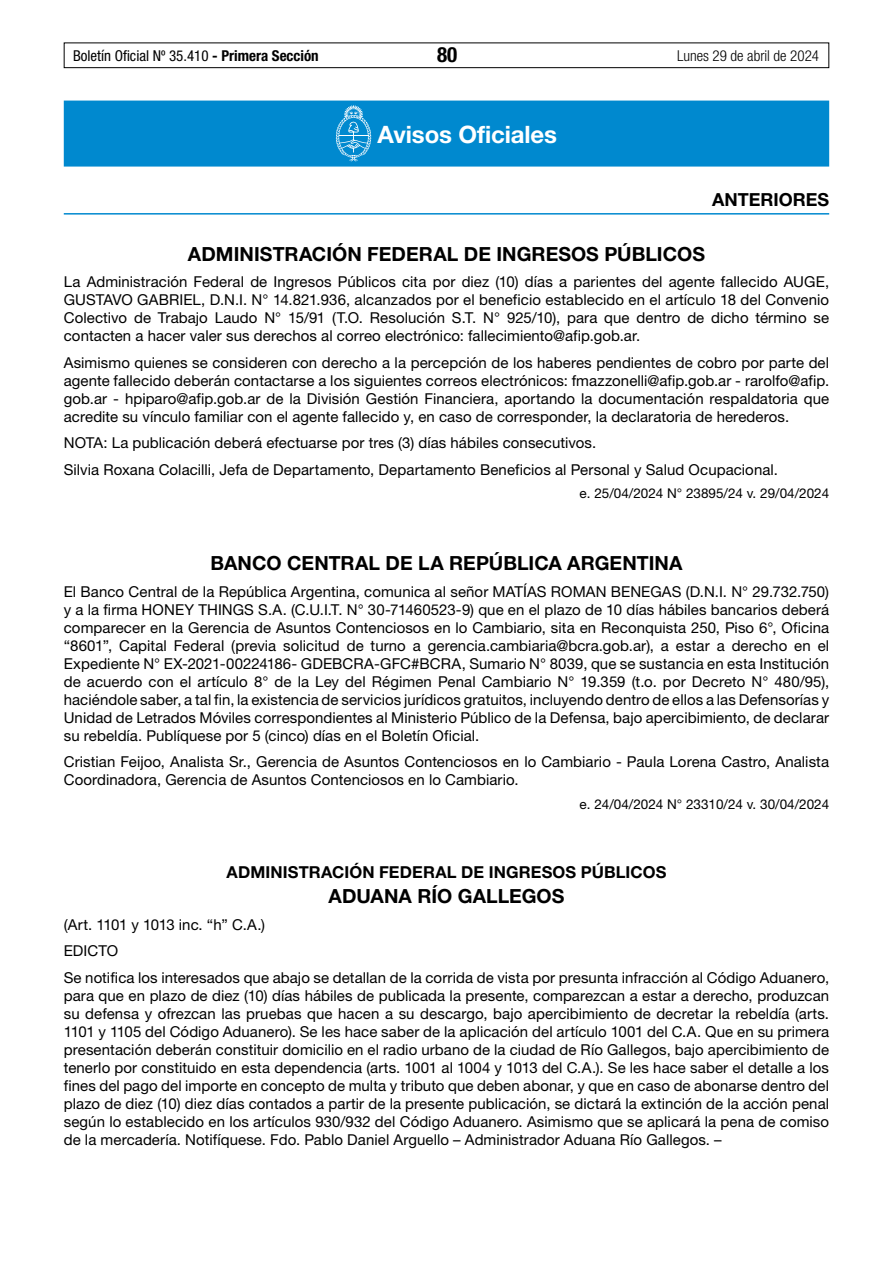
<style>
.page{position:relative;width:893px;height:1263px;background:#fff}
.page>*{position:absolute;margin:0;border:0;box-sizing:border-box;transform-origin:0 0}
.t1{font:700 24px "Helvetica Neue LT Std";letter-spacing:-.005em;color:#fff}
.t2{font:700 condensed 21px "Helvetica Neue LT Std";color:#000}
.t3{font:700 19.5px "Helvetica Neue LT Std";letter-spacing:.005em;color:#000}
.t4{font:700 18px "Helvetica Neue LT Std";color:#000}
.t5{font:700 16.5px "Helvetica Neue LT Std";letter-spacing:.005em;color:#000}
.t6{font:15px/18px "Helvetica Neue LT Std";letter-spacing:.005em;color:#000;text-align:justify}
.t7{font:condensed 15px "Helvetica Neue LT Std";color:#000}
.t8{font:300 condensed 15px "Helvetica Neue LT Std";color:#000}
.t9{font:13.5px "Helvetica Neue LT Std";color:#000}
.s1{font-weight:700}
</style>
<div class="page">
<div style="left:64px;top:43px;width:765px;height:25px;border:1px solid #000"></div>
<div style="left:64px;top:101px;width:765px;height:66px;background:#0089cf"></div>
<hr style="left:64px;top:213px;width:765px;height:2px;background:#0089cf">
<svg style="left:336px;top:105px;width:35px;height:56px"></svg>
<p class="t7" style="left:73px;top:47px;width:247px">Boletín Oficial Nº 35.410 <span class="s1">- Primera Sección</span></p>
<h2 class="t2" style="left:437px;top:42px;width:22px">80</h2>
<p class="t8" style="left:677px;top:47px;width:143px">Lunes 29 de abril de 2024</p>
<h1 class="t1" style="left:378px;top:120px;width:181px">Avisos Oficiales</h1>
<p class="t4" style="left:712px;top:188px;width:118px">ANTERIORES</p>
<h3 class="t3" style="left:188px;top:242px;width:518px">ADMINISTRACIÓN FEDERAL DE INGRESOS PÚBLICOS</h3>
<p class="t6" style="left:64px;top:273px;width:767px">La Administración Federal de Ingresos Públicos cita por diez (10) días a parientes del agente fallecido AUGE, GUSTAVO GABRIEL, D.N.I. N° 14.821.936, alcanzados por el beneficio establecido en el artículo 18 del Convenio Colectivo de Trabajo Laudo N° 15/91 (T.O. Resolución S.T. N° 925/10), para que dentro de dicho término se contacten a hacer valer sus derechos al correo electrónico: fallecimiento@afip.gob.ar.</p>
<p class="t6" style="left:64px;top:353px;width:767px">Asimismo quienes se consideren con derecho a la percepción de los haberes pendientes de cobro por parte del agente fallecido deberán contactarse a los siguientes correos electrónicos: fmazzonelli@afip.gob.ar - rarolfo@afip. gob.ar - hpiparo@afip.gob.ar de la División Gestión Financiera, aportando la documentación respaldatoria que acredite su vínculo familiar con el agente fallecido y, en caso de corresponder, la declaratoria de herederos.</p>
<p class="t6" style="left:64px;top:430px;width:716px;line-height:26.5px">NOTA: La publicación deberá efectuarse por tres (3) días hábiles consecutivos.<br>Silvia Roxana Colacilli, Jefa de Departamento, Departamento Beneficios al Personal y Salud Ocupacional.</p>
<p class="t9" style="left:580px;top:485px;width:251px">e. 25/04/2024 N° 23895/24 v. 29/04/2024</p>
<h3 class="t3" style="left:211px;top:551px;width:473px">BANCO CENTRAL DE LA REPÚBLICA ARGENTINA</h3>
<p class="t6" style="left:64px;top:582px;width:767px">El Banco Central de la República Argentina, comunica al señor MATÍAS ROMAN BENEGAS (D.N.I. N° 29.732.750) y a la firma HONEY THINGS S.A. (C.U.I.T. N° 30-71460523-9) que en el plazo de 10 días hábiles bancarios deberá comparecer en la Gerencia de Asuntos Contenciosos en lo Cambiario, sita en Reconquista 250, Piso 6°, Oficina “8601”, Capital Federal (previa solicitud de turno a gerencia.cambiaria@bcra.gob.ar), a estar a derecho en el Expediente N° EX-2021-00224186- GDEBCRA-GFC#BCRA, Sumario N° 8039, que se sustancia en esta Institución de acuerdo con el artículo 8° de la Ley del Régimen Penal Cambiario N° 19.359 (t.o. por Decreto N° 480/95), haciéndole saber, a tal fin, la existencia de servicios jurídicos gratuitos, incluyendo dentro de ellos a las Defensorías y Unidad de Letrados Móviles correspondientes al Ministerio Público de la Defensa, bajo apercibimiento, de declarar su rebeldía. Publíquese por 5 (cinco) días en el Boletín Oficial.</p>
<p class="t6" style="left:64px;top:753px;width:767px">Cristian Feijoo, Analista Sr., Gerencia de Asuntos Contenciosos en lo Cambiario - Paula Lorena Castro, Analista<br>Coordinadora, Gerencia de Asuntos Contenciosos en lo Cambiario.</p>
<p class="t9" style="left:580px;top:796px;width:251px">e. 24/04/2024 N° 23310/24 v. 30/04/2024</p>
<p class="t5" style="left:227px;top:862px;width:441px">ADMINISTRACIÓN FEDERAL DE INGRESOS PÚBLICOS</p>
<h3 class="t3" style="left:329px;top:884px;width:237px">ADUANA RÍO GALLEGOS</h3>
<p class="t6" style="left:64px;top:911px;width:767px;line-height:26.5px;text-align:left">(Art. 1101 y 1013 inc. “h” C.A.)<br>EDICTO<br>Se notifica los interesados que abajo se detallan de la corrida de vista por presunta infracción al Código Aduanero,</p>
<p class="t6" style="left:64px;top:986px;width:767px">para que en plazo de diez (10) días hábiles de publicada la presente, comparezcan a estar a derecho, produzcan su defensa y ofrezcan las pruebas que hacen a su descargo, bajo apercibimiento de decretar la rebeldía (arts.<br>1101 y 1105 del Código Aduanero). Se les hace saber de la aplicación del artículo 1001 del C.A. Que en su primera presentación deberán constituir domicilio en el radio urbano de la ciudad de Río Gallegos, bajo apercibimiento de tenerlo por constituido en esta dependencia (arts. 1001 al 1004 y 1013 del C.A.). Se les hace saber el detalle a los fines del pago del importe en concepto de multa y tributo que deben abonar, y que en caso de abonarse dentro del plazo de diez (10) diez días contados a partir de la presente publicación, se dictará la extinción de la acción penal según lo establecido en los artículos 930/932 del Código Aduanero. Asimismo que se aplicará la pena de comiso de la mercadería. Notifíquese. Fdo. Pablo Daniel Arguello – Administrador Aduana Río Gallegos. –</p>
</div>
